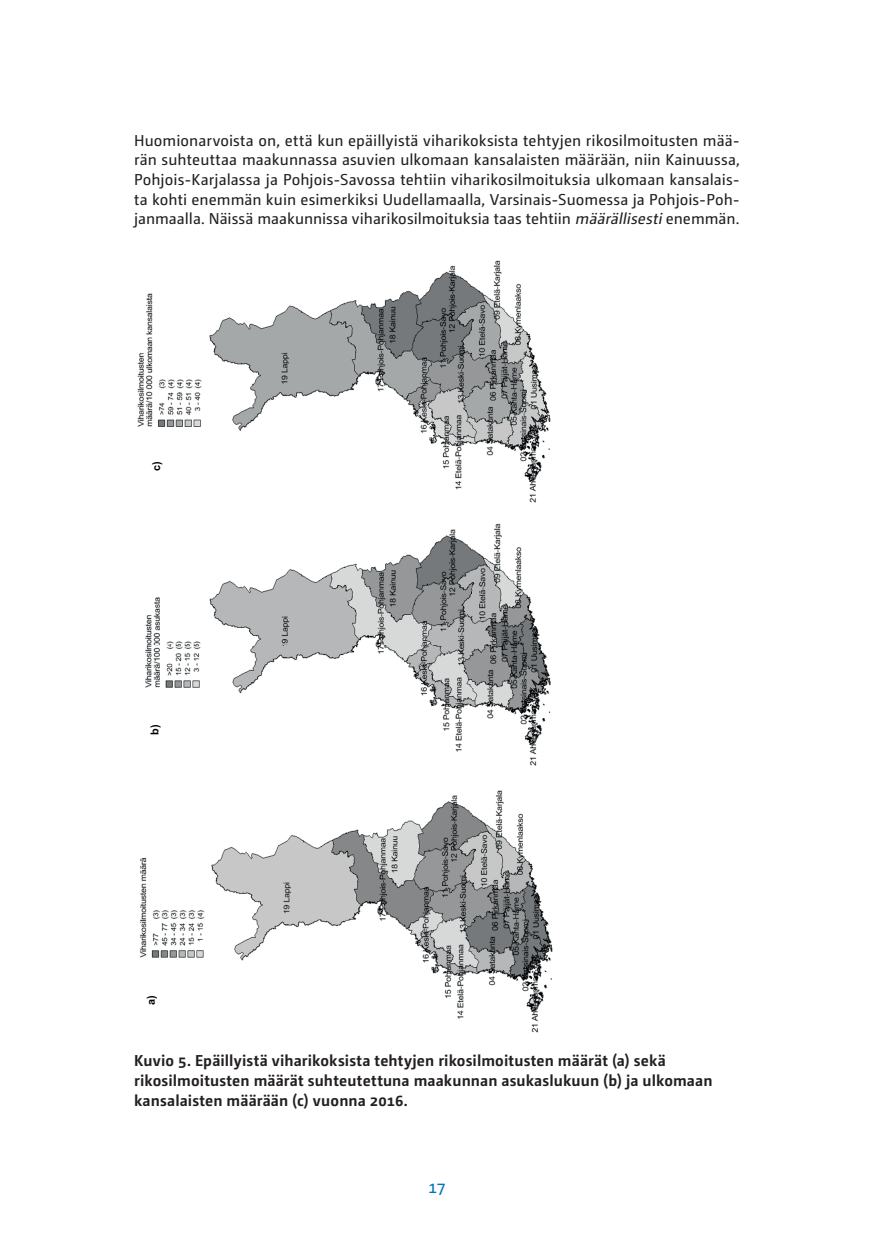
<style>
.page{position:relative;width:874px;height:1241px;background:#fff}
.page>*{position:absolute;margin:0;border:0;box-sizing:border-box;transform-origin:0 0}
.t1{font:17.5px "Camingo Dos";color:#0072bc}
.katsaus_tiivstelma{font:15.75px/19.6px "Camingo Dos";color:#231f20;text-align:justify}
.taulukko_osake{font:700 15.75px/19.6px "Camingo Dos";letter-spacing:.01em;color:#231f20}
.t2{font:700 10.85px "Arial";color:#000001}
.s1{font-style:italic}
</style>
<div class="page">
<img style="left:137px;top:260px;width:416px;height:773px">
<div style="left:140px;top:983px;width:26px;height:29px;background:#fff"></div>
<div style="left:144px;top:712px;width:25px;height:29px;background:#fff"></div>
<div style="left:145px;top:448px;width:26px;height:29px;background:#fff"></div>
<p class="katsaus_tiivstelma" style="left:134px;top:130px;width:607px">Huomionarvoista on, että kun epäillyistä viharikoksista tehtyjen rikosilmoitusten mää&shy;rän suhteuttaa maakunnassa asuvien ulkomaan kansalaisten määrään, niin Kainuussa, Pohjois-Karjalassa ja Pohjois-Savossa tehtiin viharikosilmoituksia ulkomaan kansalais&shy;ta kohti enemmän kuin esimerkiksi Uudellamaalla, Varsinais-Suomessa ja Pohjois-Poh&shy;janmaalla. Näissä maakunnissa viharikosilmoituksia taas tehtiin <span class="s1">määrällisesti</span>enemmän.</p>
<p class="t2" style="left:149px;top:470px;width:11px;rotate:-90deg">c)</p>
<p class="t2" style="left:147px;top:734px;width:12px;rotate:-90deg">b)</p>
<p class="t2" style="left:144px;top:1005px;width:11px;rotate:-90deg">a)</p>
<p class="taulukko_osake" style="left:134px;top:1050px;width:579px">Kuvio 5. Epäillyistä viharikoksista tehtyjen rikosilmoitusten määrät (a) sekä rikosilmoitusten määrät suhteutettuna maakunnan asukaslukuun (b) ja ulkomaan kansalaisten määrään (c) vuonna 2016.</p>
<p class="t1" style="left:428px;top:1176px;width:19px">17</p>
</div>
